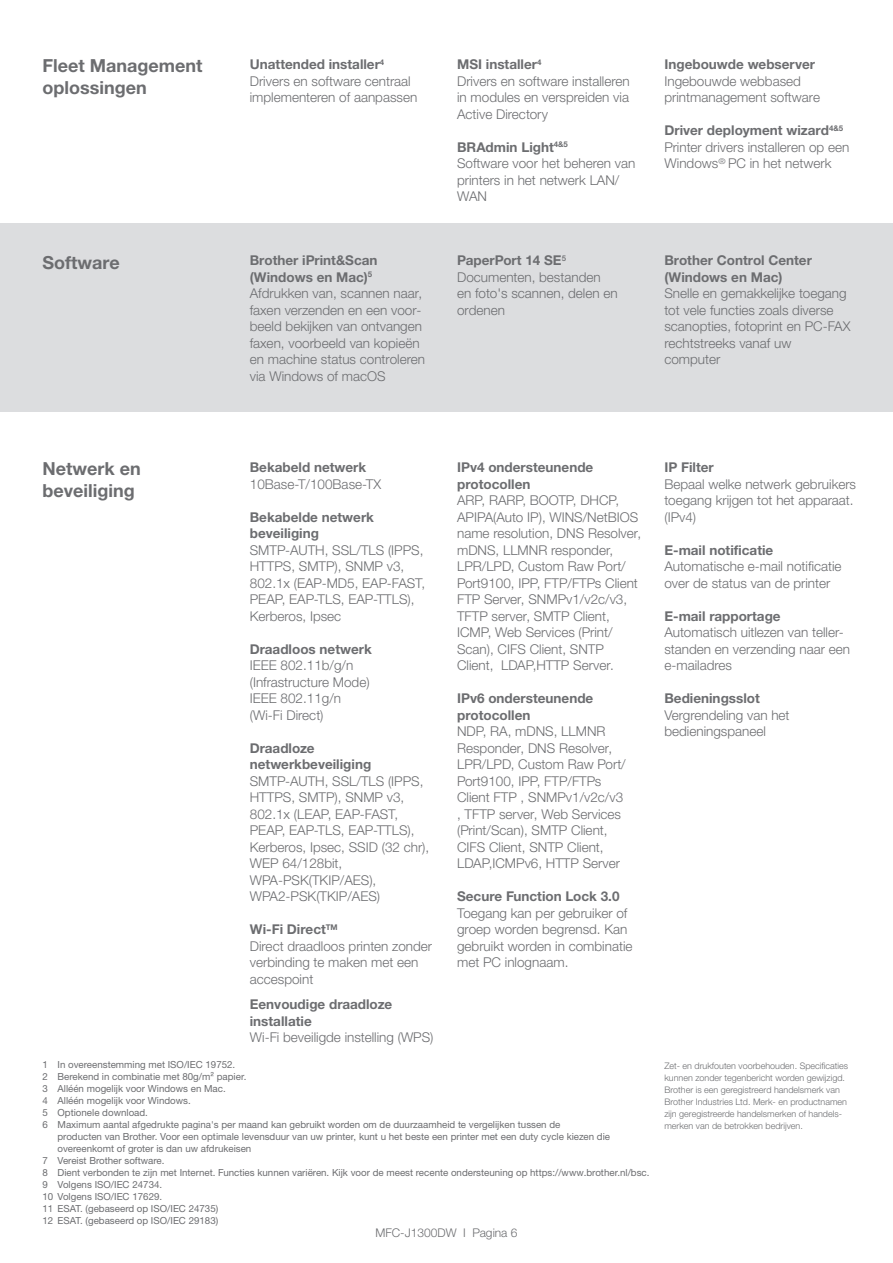
<style>
.page{position:relative;width:893px;height:1263px;background:#fff}
.page>*{position:absolute;margin:0;border:0;box-sizing:border-box;transform-origin:0 0}
.t1{font:700 18px/21.6px "Helvetica Neue LTW1 G";color:#6c6d70}
.t2{font:300 13.5px/16.5px "Helvetica Neue LTW1 G";color:#6c6d70}
.t3{font:700 13.5px/16.5px "Helvetica Neue LTW1 G";color:#6c6d70}
.t4{font:300 12px "Helvetica Neue LTW1 G";color:#6c6d70}
.t5{font:9.75px/12px "Helvetica Neue LTW1 G";color:#6c6d70}
.t6{font:300 9px/12px "Helvetica Neue LTW1 G";color:#6c6d70}
</style>
<div class="page">
<div style="left:0;top:223px;width:893px;height:188px;background:#dcdddf"></div>
<p class="t1" style="left:43px;top:55px;width:161px">Fleet Management oplossingen</p>
<p class="t3" style="left:250px;top:56px;width:136px">Unattended installer<sup>4</sup></p>
<p class="t2" style="left:250px;top:73px;width:169px">Drivers en software centraal implementeren of aanpassen</p>
<p class="t1" style="left:43px;top:251px;width:79px">Software</p>
<p class="t3" style="left:250px;top:252px;width:129px">Brother iPrint&amp;Scan</p>
<p class="t3" style="left:250px;top:269px;width:124px">(Windows en Mac)<sup>5</sup></p>
<p class="t2" style="left:250px;top:285px;width:177px">Afdrukken van, scannen naar, faxen verzenden en een voor&shy;beeld bekijken van ontvangen faxen, voorbeeld van kopieën en machine status controleren via Windows of macOS</p>
<p class="t3" style="left:457px;top:56px;width:86px">MSI installer<sup>4</sup></p>
<p class="t2" style="left:457px;top:73px;width:174px;text-align:justify">Drivers en software installeren in modules en verspreiden via Active Directory</p>
<p class="t3" style="left:457px;top:139px;width:112px">BRAdmin Light<sup>4&amp;5</sup></p>
<p class="t2" style="left:457px;top:155px;width:180px">Software voor het beheren van printers in het netwerk LAN/<br>WAN</p>
<p class="t3" style="left:457px;top:252px;width:110px">PaperPort 14 SE<sup>5</sup></p>
<p class="t2" style="left:457px;top:269px;width:145px">Documenten, bestanden</p>
<p class="t2" style="left:457px;top:285px;width:162px">en foto's scannen, delen en ordenen</p>
<p class="t3" style="left:664px;top:56px;width:152px">Ingebouwde webserver</p>
<p class="t2" style="left:664px;top:73px;width:138px">Ingebouwde webbased</p>
<p class="t2" style="left:664px;top:89px;width:157px">printmanagement software</p>
<p class="t3" style="left:664px;top:122px;width:180px">Driver deployment wizard<sup>4&amp;5</sup></p>
<p class="t2" style="left:664px;top:139px;width:186px">Printer drivers installeren op een<br>Windows<sup>®</sup> PC in het netwerk</p>
<p class="t3" style="left:664px;top:252px;width:149px">Brother Control Center</p>
<p class="t3" style="left:664px;top:269px;width:120px">(Windows en Mac)</p>
<p class="t2" style="left:664px;top:285px;width:188px">Snelle en gemakkelijke toegang tot vele functies zoals diverse scanopties, fotoprint en PC-FAX rechtstreeks vanaf uw</p>
<p class="t2" style="left:664px;top:351px;width:57px">computer</p>
<p class="t1" style="left:43px;top:458px;width:100px">Netwerk en</p>
<p class="t1" style="left:43px;top:480px;width:94px">beveiliging</p>
<p class="t3" style="left:250px;top:459px;width:118px">Bekabeld netwerk</p>
<p class="t2" style="left:250px;top:475px;width:133px">10Base-T/100Base-TX</p>
<p class="t3" style="left:250px;top:508px;width:126px">Bekabelde netwerk</p>
<p class="t3" style="left:250px;top:525px;width:71px">beveiliging</p>
<p class="t2" style="left:250px;top:541px;width:175px">SMTP-AUTH, SSL/TLS (IPPS,<br>HTTPS, SMTP), SNMP v3,</p>
<p class="t2" style="left:250px;top:574px;width:177px">802.1x (EAP-MD5, EAP-FAST,<br>PEAP, EAP-TLS, EAP-TTLS),<br>Kerberos, Ipsec</p>
<p class="t3" style="left:250px;top:640px;width:124px">Draadloos netwerk</p>
<p class="t2" style="left:250px;top:657px;width:105px">IEEE 802.11b/g/n</p>
<p class="t2" style="left:250px;top:673px;width:121px">(Infrastructure Mode)</p>
<p class="t2" style="left:250px;top:690px;width:93px">IEEE 802.11g/n</p>
<p class="t2" style="left:250px;top:706px;width:75px">(Wi-Fi Direct)</p>
<p class="t3" style="left:250px;top:739px;width:66px">Draadloze</p>
<p class="t3" style="left:250px;top:756px;width:123px">netwerkbeveiliging</p>
<p class="t2" style="left:250px;top:772px;width:175px">SMTP-AUTH, SSL/TLS (IPPS,<br>HTTPS, SMTP), SNMP v3,</p>
<p class="t2" style="left:250px;top:805px;width:181px">802.1x (LEAP, EAP-FAST,<br>PEAP, EAP-TLS, EAP-TTLS),<br>Kerberos, Ipsec, SSID (32 chr),<br>WEP 64/128bit,<br>WPA-PSK(TKIP/AES),<br>WPA2-PSK(TKIP/AES)</p>
<p class="t3" style="left:250px;top:921px;width:89px">Wi-Fi Direct<sup>TM</sup></p>
<p class="t2" style="left:250px;top:937px;width:184px">Direct draadloos printen zonder verbinding te maken met een accespoint</p>
<p class="t3" style="left:250px;top:996px;width:144px">Eenvoudige draadloze installatie</p>
<p class="t2" style="left:250px;top:1029px;width:185px">Wi-Fi beveiligde instelling (WPS)</p>
<p class="t3" style="left:457px;top:459px;width:138px">IPv4 ondersteunende protocollen</p>
<p class="t2" style="left:457px;top:492px;width:185px">ARP, RARP, BOOTP, DHCP,<br>APIPA(Auto IP), WINS/NetBIOS name resolution, DNS Resolver, mDNS, LLMNR responder,<br>LPR/LPD, Custom Raw Port/<br>Port9100, IPP, FTP/FTPs Client<br>FTP Server, SNMPv1/v2c/v3,<br>TFTP server, SMTP Client,</p>
<p class="t2" style="left:457px;top:624px;width:158px">ICMP, Web Services (Print/<br>Scan), CIFS Client, SNTP<br>Client, LDAP,HTTP Server.</p>
<p class="t3" style="left:457px;top:690px;width:138px">IPv6 ondersteunende protocollen</p>
<p class="t2" style="left:457px;top:723px;width:170px">NDP, RA, mDNS, LLMNR<br>Responder, DNS Resolver,<br>LPR/LPD, Custom Raw Port/<br>Port9100, IPP, FTP/FTPs<br>Client FTP , SNMPv1/v2c/v3 , TFTP server, Web Services (Print/Scan), SMTP Client,<br>CIFS Client, SNTP Client,<br>LDAP,ICMPv6, HTTP Server</p>
<p class="t3" style="left:457px;top:888px;width:164px">Secure Function Lock 3.0</p>
<p class="t2" style="left:457px;top:904px;width:177px">Toegang kan per gebruiker of groep worden begrensd. Kan gebruikt worden in combinatie</p>
<p class="t2" style="left:457px;top:954px;width:113px">met PC inlognaam.</p>
<p class="t5" style="left:43px;top:1058px;width:194px">1 In overeenstemming met ISO/IEC 19752.</p>
<p class="t5" style="left:43px;top:1070px;width:205px">2 Berekend in combinatie met 80g/m² papier.</p>
<p class="t5" style="left:43px;top:1082px;width:185px">3 Alléén mogelijk voor Windows en Mac.</p>
<p class="t5" style="left:43px;top:1094px;width:150px">4 Alléén mogelijk voor Windows.</p>
<p class="t5" style="left:43px;top:1106px;width:107px">5 Optionele download.</p>
<p class="t5" style="left:58px;top:1118px;width:554px;text-indent:-15px">6 Maximum aantal afgedrukte pagina's per maand kan gebruikt worden om de duurzaamheid te vergelijken tussen de<br>producten van Brother. Voor een optimale levensduur van uw printer, kunt u het beste een printer met een duty cycle kiezen die overeenkomt of groter is dan uw afdrukeisen</p>
<p class="t5" style="left:43px;top:1154px;width:124px">7 Vereist Brother software.</p>
<p class="t5" style="left:43px;top:1166px;width:609px">8 Dient verbonden te zijn met Internet. Functies kunnen variëren. Kijk voor de meest recente ondersteuning op https://www.brother.nl/bsc.</p>
<p class="t5" style="left:43px;top:1178px;width:121px">9 Volgens ISO/IEC 24734.</p>
<p class="t5" style="left:43px;top:1190px;width:121px">10 Volgens ISO/IEC 17629.</p>
<p class="t5" style="left:43px;top:1202px;width:177px">11 ESAT. (gebaseerd op ISO/IEC 24735)</p>
<p class="t5" style="left:43px;top:1214px;width:177px">12 ESAT. (gebaseerd op ISO/IEC 29183)</p>
<p class="t4" style="left:375px;top:1226px;width:144px">MFC-J1300DW I Pagina 6</p>
<p class="t3" style="left:664px;top:459px;width:51px">IP Filter</p>
<p class="t2" style="left:664px;top:475px;width:193px">Bepaal welke netwerk gebruikers toegang krijgen tot het apparaat. (IPv4)</p>
<p class="t3" style="left:664px;top:541px;width:110px">E-mail notificatie</p>
<p class="t2" style="left:664px;top:558px;width:179px">Automatische e-mail notificatie over de status van de printer</p>
<p class="t3" style="left:664px;top:607px;width:118px">E-mail rapportage</p>
<p class="t2" style="left:664px;top:624px;width:187px">Automatisch uitlezen van teller&shy;standen en verzending naar een e-mailadres</p>
<p class="t3" style="left:664px;top:690px;width:97px">Bedieningsslot</p>
<p class="t2" style="left:664px;top:706px;width:127px">Vergrendeling van het</p>
<p class="t2" style="left:664px;top:723px;width:103px">bedieningspaneel</p>
<p class="t6" style="left:664px;top:1060px;width:185px">Zet- en drukfouten voorbehouden. Specificaties kunnen zonder tegenbericht worden gewijzigd.<br>Brother is een geregistreerd handelsmerk van Brother Industries Ltd. Merk- en productnamen zijn geregistreerde handelsmerken of handels&shy;merken van de betrokken bedrijven.</p>
</div>
